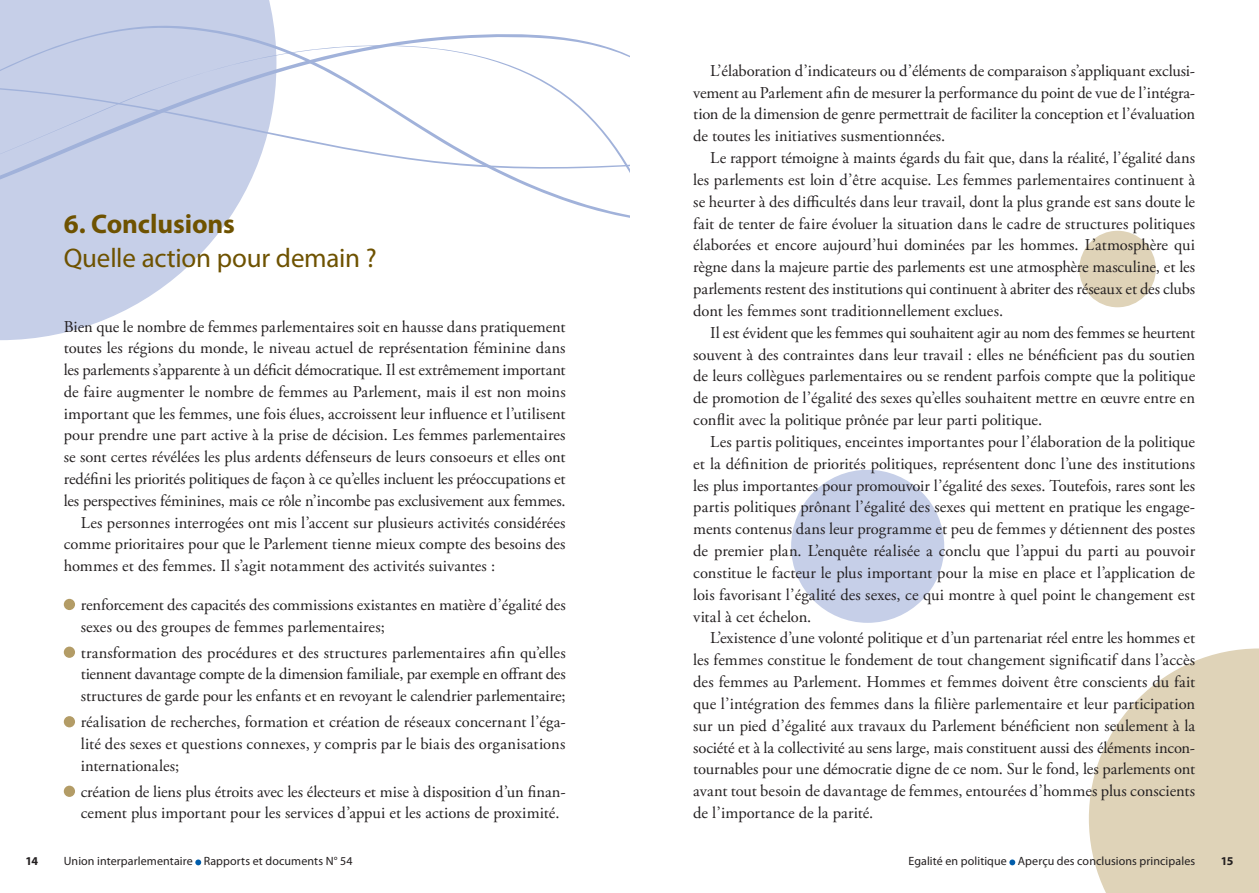
<style>
.page{position:relative;width:1259px;height:893px;background:#fff}
.page>*{position:absolute;margin:0;border:0;box-sizing:border-box;transform-origin:0 0}
.t1{font:27px "Myriad Pro";letter-spacing:-.01em;color:#6e5200}
.t2{font:700 27px "Myriad Pro";letter-spacing:-.005em;color:#6e5200}
.t3{font:16.5px/21.9px "Adobe Garamond Pro";letter-spacing:-.005em;color:#231f20;text-align:justify}
.t4{font:12px "Myriad Pro";letter-spacing:.01em;color:#231f20}
.t5{font:700 12px "Myriad Pro";color:#231f20}
</style>
<div class="page">
<svg style="left:195px;top:859px;width:6px;height:6px"></svg>
<svg style="left:0;top:0;width:273px;height:340px;fill:#c6cfe8"></svg>
<svg style="left:1089px;top:648px;width:170px;height:245px"></svg>
<svg style="left:1009px;top:859px;width:6px;height:6px"></svg>
<div style="left:1079px;top:231px;width:76px;height:76px;background:#dfd3b8;border-radius:50%"></div>
<div style="left:791px;top:470px;width:153px;height:153px;background:#c6cfe8;border-radius:50%"></div>
<div style="left:64px;top:599px;width:11px;height:11px;background:#b39c66;border-radius:50%"></div>
<div style="left:64px;top:647px;width:11px;height:11px;background:#b39c66;border-radius:50%"></div>
<div style="left:64px;top:716px;width:11px;height:11px;background:#b39c66;border-radius:50%"></div>
<div style="left:64px;top:786px;width:11px;height:11px;background:#b39c66;border-radius:50%"></div>
<svg style="left:0;top:226px;width:273px;height:47px;fill:#c6cfe8"></svg>
<svg style="left:0;top:21px;width:629px;height:205px"></svg>
<h1 class="t2" style="left:64px;top:206px;width:173px">6. Conclusions</h1>
<h1 class="t1" style="left:64px;top:242px;width:314px">Quelle action pour demain ?</h1>
<p class="t3" style="left:64px;top:316px;width:503px">Bien que le nombre de femmes parlementaires soit en hausse dans pratiquement</p>
<p class="t3" style="left:64px;top:338px;width:503px">toutes les régions du monde, le niveau actuel de représentation féminine dans</p>
<p class="t3" style="left:64px;top:360px;width:503px">les parlements s’apparente à un déficit démocratique. Il est extrêmement important</p>
<p class="t3" style="left:64px;top:381px;width:503px">de faire augmenter le nombre de femmes au Parlement, mais il est non moins</p>
<p class="t3" style="left:64px;top:403px;width:503px">important que les femmes, une fois élues, accroissent leur influence et l’utilisent</p>
<p class="t3" style="left:64px;top:425px;width:503px">pour prendre une part active à la prise de décision. Les femmes parlementaires</p>
<p class="t3" style="left:64px;top:447px;width:503px">se sont certes révélées les plus ardents défenseurs de leurs consoeurs et elles ont</p>
<p class="t3" style="left:64px;top:468px;width:503px">redéfini les priorités politiques de façon à ce qu’elles incluent les préoccupations et</p>
<p class="t3" style="left:64px;top:490px;width:503px">les perspectives féminines, mais ce rôle n’incombe pas exclusivement aux femmes.</p>
<p class="t3" style="left:81px;top:512px;width:486px">Les personnes interrogées ont mis l’accent sur plusieurs activités considérées</p>
<p class="t3" style="left:64px;top:534px;width:503px">comme prioritaires pour que le Parlement tienne mieux compte des besoins des</p>
<p class="t3" style="left:64px;top:555px;width:433px">hommes et des femmes. Il s’agit notamment des activités suivantes :</p>
<p class="t3" style="left:81px;top:594px;width:486px">renforcement des capacités des commissions existantes en matière d’égalité des sexes ou des groupes de femmes parlementaires;</p>
<p class="t3" style="left:81px;top:642px;width:486px">transformation des procédures et des structures parlementaires afin qu’elles tiennent davantage compte de la dimension familiale, par exemple en offrant des structures de garde pour les enfants et en revoyant le calendrier parlementaire;</p>
<p class="t3" style="left:81px;top:711px;width:486px">réalisation de recherches, formation et création de réseaux concernant l’éga&shy;lité des sexes et questions connexes, y compris par le biais des organisations internationales;</p>
<p class="t3" style="left:81px;top:781px;width:486px">création de liens plus étroits avec les électeurs et mise à disposition d’un finan&shy;cement plus important pour les services d’appui et les actions de proximité.</p>
<p class="t3" style="left:693px;top:60px;width:503px;text-indent:17px">L’élaboration d’indicateurs ou d’éléments de comparaison s’appliquant exclusi&shy;vement au Parlement afin de mesurer la performance du point de vue de l’intégra&shy;tion de la dimension de genre permettrait de faciliter la conception et l’évaluation de toutes les initiatives susmentionnées.</p>
<p class="t3" style="left:693px;top:147px;width:503px;text-indent:17px">Le rapport témoigne à maints égards du fait que, dans la réalité, l’égalité dans les parlements est loin d’être acquise. Les femmes parlementaires continuent à se heurter à des difficultés dans leur travail, dont la plus grande est sans doute le fait de tenter de faire évoluer la situation dans le cadre de structures politiques élaborées et encore aujourd’hui dominées par les hommes. L’atmosphère qui règne dans la majeure partie des parlements est une atmosphère masculine, et les parlements restent des institutions qui continuent à abriter des réseaux et des clubs dont les femmes sont traditionnellement exclues.</p>
<p class="t3" style="left:693px;top:322px;width:503px;text-indent:17px">Il est évident que les femmes qui souhaitent agir au nom des femmes se heurtent souvent à des contraintes dans leur travail : elles ne bénéficient pas du soutien de leurs collègues parlementaires ou se rendent parfois compte que la politique de promotion de l’égalité des sexes qu’elles souhaitent mettre en œuvre entre en conflit avec la politique prônée par leur parti politique.</p>
<p class="t3" style="left:693px;top:431px;width:503px;text-indent:17px">Les partis politiques, enceintes importantes pour l’élaboration de la politique et la définition de priorités politiques, représentent donc l’une des institutions les plus importantes pour promouvoir l’égalité des sexes. Toutefois, rares sont les partis politiques prônant l’égalité des sexes qui mettent en pratique les engage&shy;ments contenus dans leur programme et peu de femmes y détiennent des postes de premier plan. L’enquête réalisée a conclu que l’appui du parti au pouvoir constitue le facteur le plus important pour la mise en place et l’application de lois favorisant l’égalité des sexes, ce qui montre à quel point le changement est vital à cet échelon.</p>
<p class="t3" style="left:693px;top:628px;width:503px;text-indent:17px">L’existence d’une volonté politique et d’un partenariat réel entre les hommes et les femmes constitue le fondement de tout changement significatif dans l’accès des femmes au Parlement. Hommes et femmes doivent être conscients du fait que l’intégration des femmes dans la filière parlementaire et leur participation sur un pied d’égalité aux travaux du Parlement bénéficient non seulement à la société et à la collectivité au sens large, mais constituent aussi des éléments incon&shy;tournables pour une démocratie digne de ce nom. Sur le fond, les parlements ont avant tout besoin de davantage de femmes, entourées d’hommes plus conscients de l’importance de la parité.</p>
<p class="t5" style="left:25px;top:853px;width:14px">14</p>
<p class="t4" style="left:64px;top:854px;width:290px">Union interparlementaire Rapports et documents N° 54</p>
<p class="t4" style="left:908px;top:854px;width:288px">Egalité en politique Aperçu des conclusions principales</p>
<p class="t5" style="left:1220px;top:853px;width:14px">15</p>
</div>
